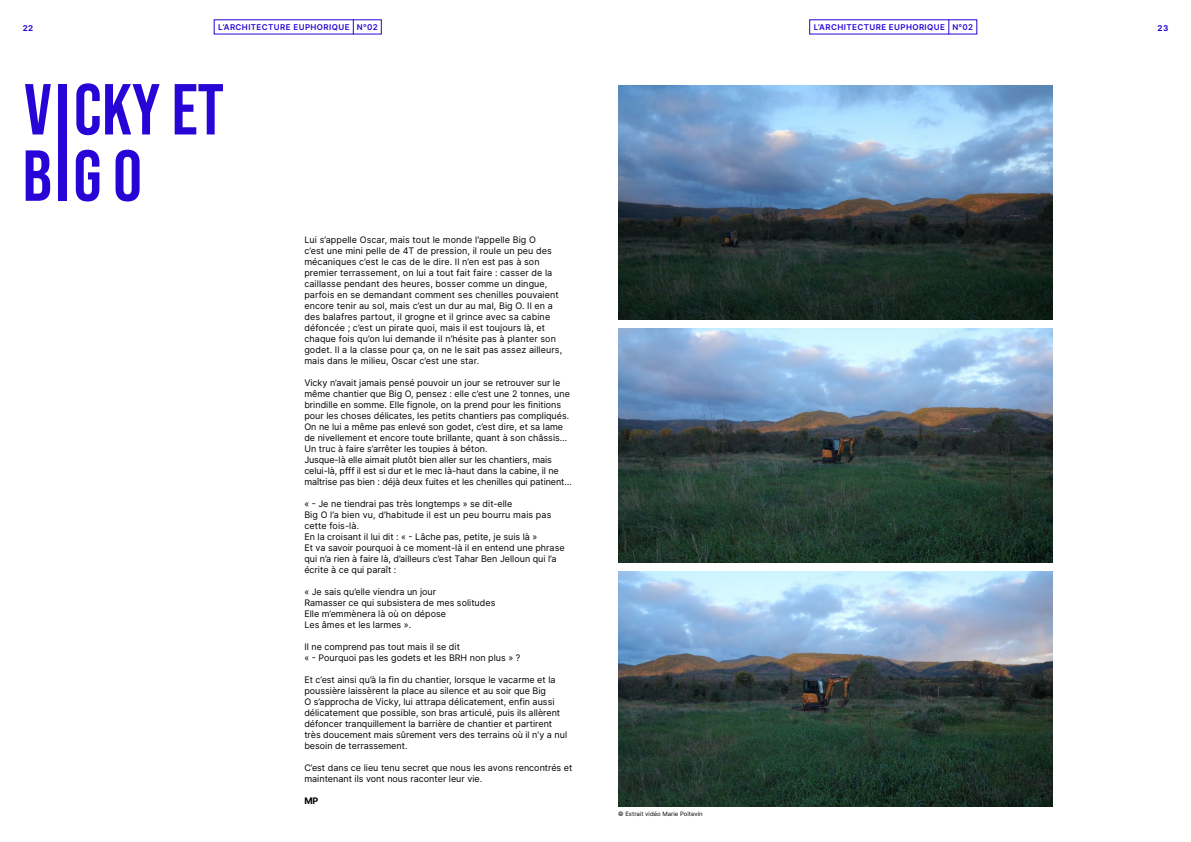
<style>
.page{position:relative;width:1191px;height:842px;background:#fff}
.page>*{position:absolute;margin:0;border:0;box-sizing:border-box;transform-origin:0 0}
.t1{font:700 72px/66.3px "Bebas Neue Pro";color:#2805d6}
.t2{font:9px/11px "Inter";color:#000}
.t3{font:700 9px "Inter";color:#000}
.t4{font:600 8px "Inter";letter-spacing:.05em;color:#2805d6}
.t5{font:700 8px "Inter";color:#2805d6}
.t6{font:6px "Inter";color:#000}
</style>
<div class="page">
<svg style="left:353px;top:19px;width:1px;height:16px"></svg>
<svg style="left:948px;top:19px;width:1px;height:16px"></svg>
<img style="left:618px;top:85px;width:434px;height:235px">
<img style="left:618px;top:328px;width:434px;height:235px">
<img style="left:618px;top:572px;width:434px;height:235px">
<div style="left:59px;top:84px;width:8px;height:117px;background:#2805d6"></div>
<p class="t5" style="left:23px;top:22px;width:12px">22</p>
<p class="t4" style="left:218px;top:21px;width:161px">L’ARCHITECTURE EUPHORIQUE N°02</p>
<p class="t4" style="left:813px;top:21px;width:161px">L’ARCHITECTURE EUPHORIQUE N°02</p>
<p class="t5" style="left:1157px;top:22px;width:12px">23</p>
<h1 class="t1" style="left:23px;top:75px;width:203px">V CKY ET<br>B G O</h1>
<p class="t2" style="left:304px;top:234px;width:259px">Lui s’appelle Oscar, mais tout le monde l’appelle Big O<br>c’est une mini pelle de 4T de pression, il roule un peu des mécaniques c’est le cas de le dire. Il n’en est pas à son premier terrassement, on lui a tout fait faire : casser de la caillasse pendant des heures, bosser comme un dingue, parfois en se demandant comment ses chenilles pouvaient encore tenir au sol, mais c’est un dur au mal, Big O. Il en a des balafres partout, il grogne et il grince avec sa cabine défoncée ; c’est un pirate quoi, mais il est toujours là, et chaque fois qu’on lui demande il n’hésite pas à planter son godet. Il a la classe pour ça, on ne le sait pas assez ailleurs, mais dans le milieu, Oscar c’est une star.</p>
<p class="t2" style="left:304px;top:377px;width:269px">Vicky n’avait jamais pensé pouvoir un jour se retrouver sur le même chantier que Big O, pensez : elle c’est une 2 tonnes, une brindille en somme. Elle fignole, on la prend pour les finitions pour les choses délicates, les petits chantiers pas compliqués.<br>On ne lui a même pas enlevé son godet, c’est dire, et sa lame de nivellement et encore toute brillante, quant à son châssis… Un truc à faire s’arrêter les toupies à béton.<br>Jusque-là elle aimait plutôt bien aller sur les chantiers, mais celui-là, pfff il est si dur et le mec là-haut dans la cabine, il ne maîtrise pas bien : déjà deux fuites et les chenilles qui patinent…</p>
<p class="t2" style="left:304px;top:498px;width:262px">« - Je ne tiendrai pas très longtemps » se dit-elle<br>Big O l’a bien vu, d’habitude il est un peu bourru mais pas cette fois-là.<br>En la croisant il lui dit : « - Lâche pas, petite, je suis là »<br>Et va savoir pourquoi à ce moment-là il en entend une phrase qui n’a rien à faire là, d’ailleurs c’est Tahar Ben Jelloun qui l’a écrite à ce qui paraît :</p>
<p class="t2" style="left:304px;top:586px;width:192px">« Je sais qu’elle viendra un jour<br>Ramasser ce qui subsistera de mes solitudes<br>Elle m’emmènera là où on dépose<br>Les âmes et les larmes ».</p>
<p class="t2" style="left:304px;top:641px;width:217px">Il ne comprend pas tout mais il se dit<br>« - Pourquoi pas les godets et les BRH non plus » ?</p>
<p class="t2" style="left:304px;top:674px;width:264px">Et c’est ainsi qu’à la fin du chantier, lorsque le vacarme et la poussière laissèrent la place au silence et au soir que Big<br>O s’approcha de Vicky, lui attrapa délicatement, enfin aussi délicatement que possible, son bras articulé, puis ils allèrent défoncer tranquillement la barrière de chantier et partirent très doucement mais sûrement vers des terrains où il n’y a nul besoin de terrassement.</p>
<p class="t2" style="left:304px;top:762px;width:269px">C’est dans ce lieu tenu secret que nous les avons rencontrés et maintenant ils vont nous raconter leur vie.</p>
<p class="t3" style="left:304px;top:794px;width:16px">MP</p>
<p class="t6" style="left:618px;top:809px;width:86px">© Extrait vidéo Marie Poitevin</p>
</div>
